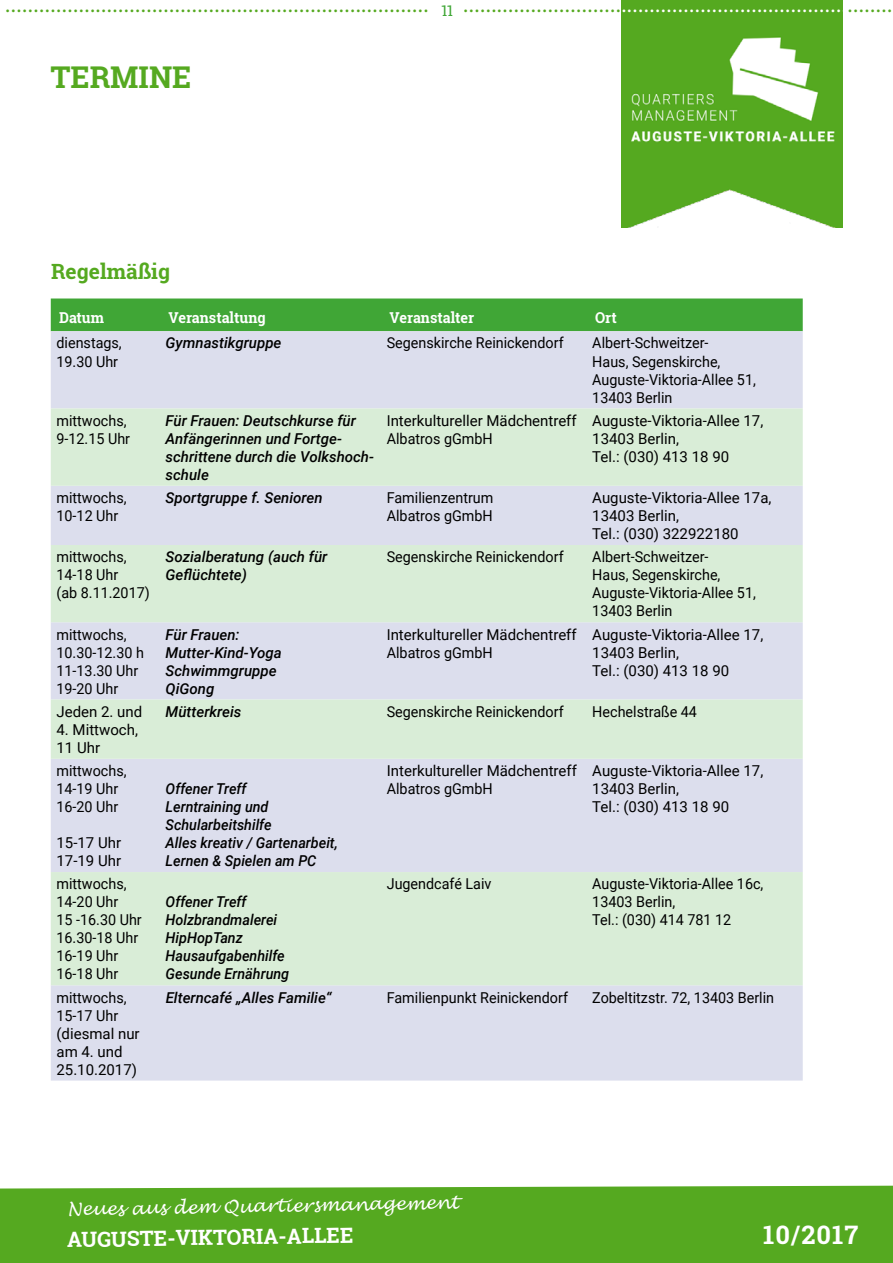
<style>
.page{position:relative;width:893px;height:1263px;background:#fff}
.page>*{position:absolute;margin:0;border:0;box-sizing:border-box;transform-origin:0 0}
.t1{font:700 30px "Roboto Slab";color:#55a920}
.t2{font:700 25.5px "Roboto Slab";letter-spacing:.04em;color:#fff}
.t3{font:700 21px "Roboto Slab";color:#fff}
.t4{font:700 21px "Roboto Slab";color:#55a920}
.t5{font:700 18px "Minion Pro";color:#55a920}
.t6{font:italic 18px "Lucida Handwriting";color:#fff}
.t7{font:15px/18px "Roboto";color:#000;scale:.96 1}
.t8{font:15px/18px "Roboto";color:#000}
.t9{font:italic 500 15px/18px "Roboto";color:#000}
.t10{font:italic 500 15px/18px "Roboto";color:#000;scale:.96 1}
.t11{font:700 15px "Roboto Slab";color:#fff;scale:.96 1}
.t12{font:15px "Roboto Slab";color:#40a636}
.s1{color:#fff}
</style>
<div class="page">
<div style="left:0;top:1185px;width:893px;height:78px;background:#55a920"></div>
<div style="left:51px;top:298px;width:752px;height:33px;background:#40a636"></div>
<div style="left:51px;top:331px;width:752px;height:749px;background:#dcdeed"></div>
<svg style="left:51px;top:408px;width:752px;height:577px;background:#dae6e0"></svg>
<img style="left:621px;top:0;width:222px;height:227px">
<p class="t12" style="left:441px;top:0;width:13px">11</p>
<p class="t5" style="left:6px;top:-7px;width:888px">.............................................................................................................<span class="s1">........................................</span>........</p>
<h1 class="t1" style="left:50px;top:56px;width:142px">TERMINE</h1>
<h3 class="t4" style="left:51px;top:257px;width:120px">Regelmäßig</h3>
<p class="t11" style="left:59px;top:307px;width:48px">Datum</p>
<p class="t11" style="left:168px;top:307px;width:103px">Veranstaltung</p>
<p class="t11" style="left:390px;top:307px;width:90px">Veranstalter</p>
<p class="t11" style="left:595px;top:307px;width:24px">Ort</p>
<p class="t7" style="left:57px;top:334px;width:70px">dienstags,<br>19.30 Uhr</p>
<p class="t9" style="left:166px;top:334px;width:117px">Gymnastikgruppe</p>
<p class="t7" style="left:387px;top:334px;width:186px">Segenskirche Reinickendorf</p>
<p class="t7" style="left:592px;top:334px;width:172px">Albert-Schweitzer-<br>Haus, Segenskirche,<br>Auguste-Viktoria-Allee 51,<br>13403 Berlin</p>
<p class="t7" style="left:57px;top:411px;width:78px">mittwochs,<br>9-12.15 Uhr</p>
<p class="t9" style="left:166px;top:411px;width:210px">Für Frauen: Deutschkurse für<br>Anfängerinnen und Fortge&shy;schrittene durch die Volkshoch&shy;schule</p>
<p class="t7" style="left:387px;top:411px;width:199px">Interkultureller Mädchentreff<br>Albatros gGmbH</p>
<p class="t8" style="left:592px;top:411px;width:172px">Auguste-Viktoria-Allee 17,<br>13403 Berlin,<br>Tel.: (030) 413 18 90</p>
<p class="t7" style="left:57px;top:488px;width:74px">mittwochs,<br>10-12 Uhr</p>
<p class="t9" style="left:166px;top:488px;width:158px">Sportgruppe f. Senioren</p>
<p class="t7" style="left:387px;top:488px;width:113px">Familienzentrum<br>Albatros gGmbH</p>
<p class="t8" style="left:592px;top:488px;width:181px">Auguste-Viktoria-Allee 17a,<br>13403 Berlin,<br>Tel.: (030) 322922180</p>
<p class="t7" style="left:57px;top:547px;width:99px">mittwochs,<br>14-18 Uhr<br>(ab 8.11.2017)</p>
<p class="t9" style="left:166px;top:547px;width:163px">Sozialberatung (auch für<br>Geflüchtete)</p>
<p class="t7" style="left:387px;top:547px;width:186px">Segenskirche Reinickendorf</p>
<p class="t7" style="left:592px;top:547px;width:172px">Albert-Schweitzer-<br>Haus, Segenskirche,<br>Auguste-Viktoria-Allee 51,<br>13403 Berlin</p>
<p class="t7" style="left:57px;top:625px;width:93px">mittwochs,<br>10.30-12.30 h<br>11-13.30 Uhr<br>19-20 Uhr</p>
<p class="t9" style="left:166px;top:625px;width:118px">Für Frauen:<br>Mutter-Kind-Yoga<br>Schwimmgruppe<br>QiGong</p>
<p class="t7" style="left:387px;top:625px;width:199px">Interkultureller Mädchentreff<br>Albatros gGmbH</p>
<p class="t8" style="left:592px;top:625px;width:172px">Auguste-Viktoria-Allee 17,<br>13403 Berlin,<br>Tel.: (030) 413 18 90</p>
<p class="t8" style="left:57px;top:702px;width:87px">Jeden 2. und</p>
<p class="t8" style="left:57px;top:720px;width:83px">4. Mittwoch,<br>11 Uhr</p>
<p class="t9" style="left:166px;top:702px;width:77px">Mütterkreis</p>
<p class="t7" style="left:387px;top:702px;width:186px">Segenskirche Reinickendorf</p>
<p class="t7" style="left:592px;top:702px;width:111px">Hechelstraße 44</p>
<p class="t7" style="left:57px;top:761px;width:74px">mittwochs,<br>14-19 Uhr<br>16-20 Uhr</p>
<p class="t8" style="left:57px;top:833px;width:66px">15-17 Uhr<br>17-19 Uhr</p>
<p class="t7" style="left:57px;top:874px;width:90px">mittwochs,<br>14-20 Uhr<br>15 -16.30 Uhr<br>16.30-18 Uhr<br>16-19 Uhr<br>16-18 Uhr</p>
<p class="t10" style="left:166px;top:779px;width:181px">Offener Treff<br>Lerntraining und<br>Schularbeitshilfe<br>Alles kreativ / Gartenarbeit,<br>Lernen &amp; Spielen am PC</p>
<p class="t10" style="left:166px;top:892px;width:130px">Offener Treff<br>Holzbrandmalerei<br>HipHopTanz<br>Hausaufgabenhilfe<br>Gesunde Ernährung</p>
<p class="t8" style="left:387px;top:761px;width:192px">Interkultureller Mädchentreff<br>Albatros gGmbH</p>
<p class="t8" style="left:592px;top:761px;width:172px">Auguste-Viktoria-Allee 17,<br>13403 Berlin,<br>Tel.: (030) 413 18 90</p>
<p class="t7" style="left:387px;top:874px;width:111px">Jugendcafé Laiv</p>
<p class="t7" style="left:592px;top:874px;width:180px">Auguste-Viktoria-Allee 16c,<br>13403 Berlin,<br>Tel.: (030) 414 781 12</p>
<p class="t7" style="left:57px;top:988px;width:88px">mittwochs,<br>15-17 Uhr (diesmal nur am 4. und<br>25.10.2017)</p>
<p class="t9" style="left:166px;top:988px;width:167px">Elterncafé „Alles Familie“</p>
<p class="t7" style="left:387px;top:988px;width:190px">Familienpunkt Reinickendorf</p>
<p class="t7" style="left:592px;top:988px;width:191px">Zobeltitzstr. 72, 13403 Berlin</p>
<p class="t6" style="left:67px;top:1198px;width:393px;rotate:-1deg">Neues aus dem Quartiersmanagement</p>
<h3 class="t3" style="left:67px;top:1225px;width:288px;rotate:-1deg">AUGUSTE-VIKTORIA-ALLEE</h3>
<h2 class="t2" style="left:763px;top:1218px;width:96px">10/2017</h2>
</div>
